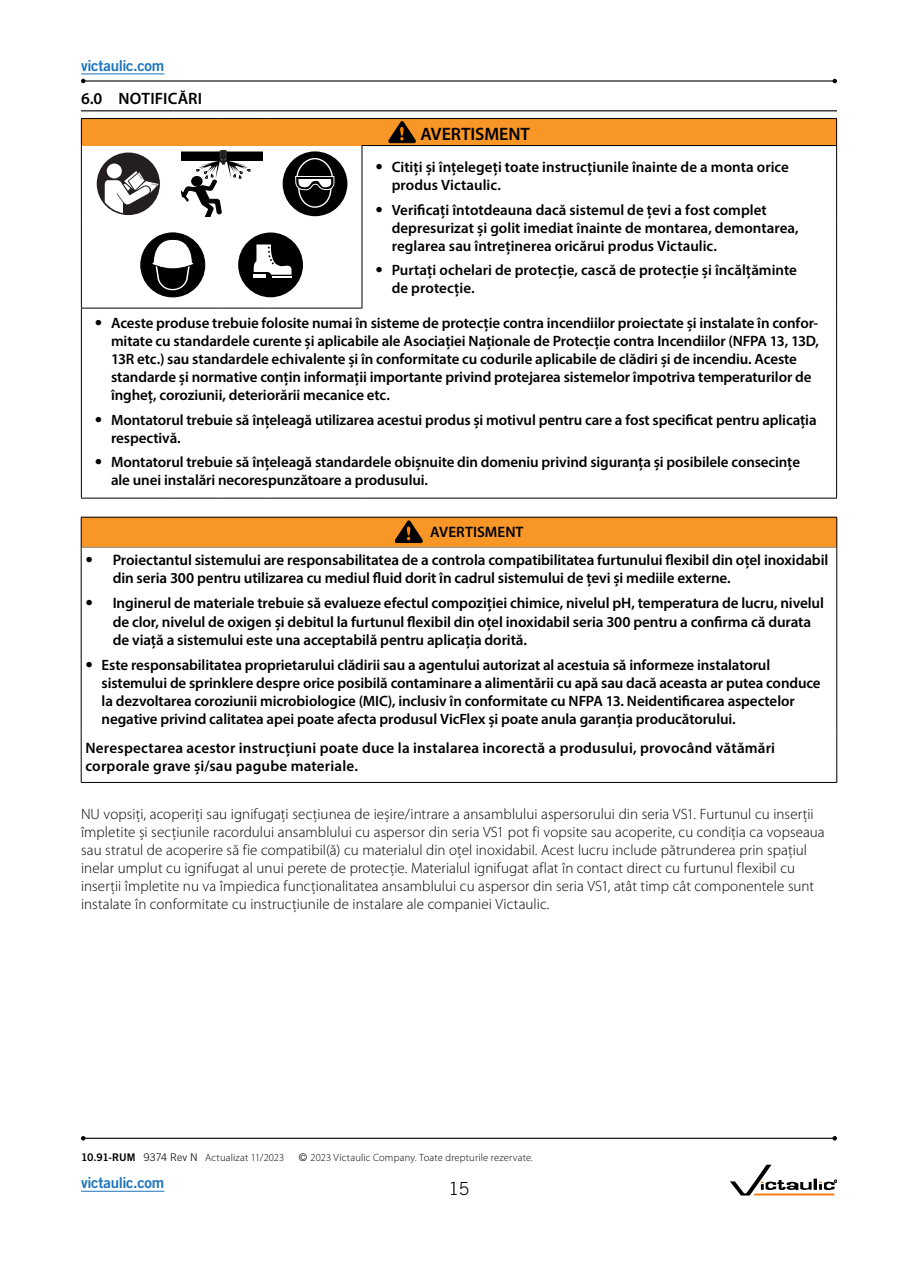
<style>
.page{position:relative;width:918px;height:1263px;background:#fff}
.page>*{position:absolute;margin:0;border:0;box-sizing:border-box;transform-origin:0 0}
.Warning{font:600 18px "Myriad Pro";letter-spacing:-.005em;color:#000}
.t1{font:300 18px "Trade Gothic LT Std";color:#000}
.SectionHeadRuleBelow{font:600 16.5px "Myriad Pro";letter-spacing:.01em;color:#000}
.WarningText{font:600 15.15px/18.1px "Myriad Pro";letter-spacing:-.01em;color:#000}
.WarningText-2{font:600 15.15px/18.1px "Myriad Pro";letter-spacing:.01em;color:#000}
.WarningTextHeader{font:600 15.15px "Myriad Pro";letter-spacing:.005em;color:#000}
.t2{font:600 15px/18px "Myriad Pro";letter-spacing:-.005em;color:#000}
.bodyStandard{font:300 15px/18px "Myriad Pro";letter-spacing:.005em;color:#000}
.t3{font:15px "Trade Gothic LT Std Bd 2";letter-spacing:-.02em;color:#1c75bc}
.t4{font:300 10.5px "Myriad Pro";letter-spacing:.02em;color:#000}
.s1{font-family:"Trade Gothic LT Std Bd 2";font-weight:400}
.s2{font-family:"Trade Gothic LT Std"}
</style>
<div class="page">
<hr style="left:81px;top:1191px;width:83px;height:1px;background:#1c75bc">
<hr style="left:81px;top:110px;width:756px;height:1px;background:#000">
<div style="left:81px;top:119px;width:756px;height:27px;background:#f89728"></div>
<hr style="left:81px;top:118px;width:94px;height:1px;background:#000">
<svg style="left:81px;top:119px;width:1px;height:27px"></svg>
<hr style="left:175px;top:118px;width:47px;height:1px;background:#000">
<hr style="left:222px;top:118px;width:46px;height:1px;background:#000">
<hr style="left:268px;top:118px;width:94px;height:1px;background:#000">
<hr style="left:362px;top:118px;width:475px;height:1px;background:#000">
<svg style="left:836px;top:119px;width:1px;height:26px"></svg>
<hr style="left:362px;top:222px;width:1px;height:86px;background:#000">
<hr style="left:836px;top:308px;width:1px;height:190px;background:#000">
<hr style="left:81px;top:146px;width:1px;height:76px;background:#000">
<hr style="left:362px;top:146px;width:1px;height:76px;background:#000">
<hr style="left:836px;top:146px;width:1px;height:76px;background:#000">
<hr style="left:81px;top:222px;width:1px;height:86px;background:#000">
<hr style="left:836px;top:222px;width:1px;height:86px;background:#000">
<hr style="left:81px;top:308px;width:1px;height:190px;background:#000">
<hr style="left:81px;top:498px;width:94px;height:1px;background:#000">
<hr style="left:175px;top:498px;width:47px;height:1px;background:#000">
<hr style="left:222px;top:498px;width:46px;height:1px;background:#000">
<hr style="left:268px;top:498px;width:94px;height:1px;background:#000">
<hr style="left:362px;top:498px;width:475px;height:1px;background:#000">
<hr style="left:362px;top:145px;width:475px;height:1px;background:#000">
<hr style="left:81px;top:308px;width:94px;height:1px;background:#000">
<hr style="left:175px;top:308px;width:47px;height:1px;background:#000">
<hr style="left:222px;top:308px;width:46px;height:1px;background:#000">
<hr style="left:268px;top:308px;width:94px;height:1px;background:#000">
<svg style="left:388px;top:121px;width:28px;height:22px"></svg>
<svg style="left:97px;top:153px;width:63px;height:62px"></svg>
<svg style="left:181px;top:151px;width:81px;height:66px"></svg>
<div style="left:283px;top:151px;width:64px;height:65px;background:#000;border-radius:50%"></div>
<svg style="left:295px;top:157px;width:40px;height:51px"></svg>
<div style="left:141px;top:233px;width:64px;height:64px;background:#000;border-radius:50%"></div>
<div style="left:140px;top:232px;width:65px;height:65px;border:1px solid #000;border-radius:50%"></div>
<svg style="left:151px;top:239px;width:44px;height:51px"></svg>
<div style="left:238px;top:232px;width:65px;height:65px;background:#000;border-radius:50%"></div>
<hr style="left:254px;top:274px;width:12px;height:4px;background:#fff">
<svg style="left:254px;top:244px;width:38px;height:33px"></svg>
<div style="left:81px;top:517px;width:756px;height:30px;background:#f89728"></div>
<hr style="left:81px;top:517px;width:1px;height:30px;background:#000">
<hr style="left:837px;top:517px;width:1px;height:30px;background:#000">
<hr style="left:81px;top:517px;width:756px;height:1px;background:#000">
<hr style="left:81px;top:547px;width:756px;height:1px;background:#939598">
<hr style="left:81px;top:547px;width:1px;height:184px;background:#000">
<hr style="left:837px;top:547px;width:1px;height:184px;background:#000">
<hr style="left:81px;top:731px;width:1px;height:51px;background:#000">
<hr style="left:837px;top:731px;width:1px;height:51px;background:#000">
<hr style="left:81px;top:782px;width:756px;height:1px;background:#000">
<svg style="left:395px;top:521px;width:28px;height:22px"></svg>
<hr style="left:83px;top:80px;width:752px;height:2px;background:#000">
<svg style="left:81px;top:79px;width:5px;height:4px"></svg>
<svg style="left:832px;top:79px;width:5px;height:4px"></svg>
<hr style="left:81px;top:74px;width:83px;height:1px;background:#1c75bc">
<hr style="left:83px;top:1138px;width:752px;height:1px;background:#000">
<svg style="left:81px;top:1136px;width:5px;height:4px"></svg>
<svg style="left:832px;top:1136px;width:5px;height:4px"></svg>
<svg style="left:730px;top:1165px;width:107px;height:30px"></svg>
<p class="t3" style="left:81px;top:56px;width:85px">victaulic.com</p>
<p class="SectionHeadRuleBelow" style="left:81px;top:87px;width:123px">6.0 NOTIFICĂRI</p>
<p class="Warning" style="left:420px;top:123px;width:111px">AVERTISMENT</p>
<p class="t2" style="left:392px;top:157px;width:399px;text-indent:-16px"><span class="s1">•</span> Citiți și înțelegeți toate instrucțiunile înainte de a monta orice produs Victaulic.</p>
<p class="t2" style="left:392px;top:200px;width:409px;text-indent:-16px"><span class="s1">•</span> Verificați întotdeauna dacă sistemul de țevi a fost complet depresurizat și golit imediat înainte de montarea, demontarea, reglarea sau întreținerea oricărui produs Victaulic.</p>
<p class="t2" style="left:392px;top:261px;width:407px;text-indent:-16px"><span class="s1">•</span> Purtați ochelari de protecție, cască de protecție și încălțăminte de protecție.</p>
<p class="t2" style="left:111px;top:313px;width:710px;text-indent:-16px"><span class="s1">•</span> Aceste produse trebuie folosite numai în sisteme de protecție contra incendiilor proiectate și instalate în confor&shy;mitate cu standardele curente și aplicabile ale Asociației Naționale de Protecție contra Incendiilor (NFPA 13, 13D, 13R etc.) sau standardele echivalente și în conformitate cu codurile aplicabile de clădiri și de incendiu. Aceste standarde și normative conțin informații importante privind protejarea sistemelor împotriva temperaturilor de îngheț, coroziunii, deteriorării mecanice etc.</p>
<p class="t2" style="left:111px;top:410px;width:707px;text-indent:-16px"><span class="s1">•</span> Montatorul trebuie să înțeleagă utilizarea acestui produs și motivul pentru care a fost specificat pentru aplicația respectivă.</p>
<p class="t2" style="left:111px;top:453px;width:691px;text-indent:-16px"><span class="s1">•</span> Montatorul trebuie să înțeleagă standardele obișnuite din domeniu privind siguranța și posibilele consecințe ale unei instalări necorespunzătoare a produsului.</p>
<p class="WarningTextHeader" style="left:430px;top:522px;width:95px">AVERTISMENT</p>
<p class="WarningText" style="left:113px;top:551px;width:717px;text-indent:-27px"><span class="s1">•</span> Proiectantul sistemului are responsabilitatea de a controla compatibilitatea furtunului flexibil din oțel inoxidabil din seria 300 pentru utilizarea cu mediul fluid dorit în cadrul sistemului de țevi și mediile externe.</p>
<p class="WarningText" style="left:113px;top:594px;width:713px;text-indent:-27px"><span class="s1">•</span> Inginerul de materiale trebuie să evalueze efectul compoziției chimice, nivelul pH, temperatura de lucru, nivelul de clor, nivelul de oxigen și debitul la furtunul flexibil din oțel inoxidabil seria 300 pentru a confirma că durata de viață a sistemului este una acceptabilă pentru aplicația dorită.</p>
<p class="t2" style="left:102px;top:655px;width:721px;text-indent:-16px"><span class="s1">•</span> Este responsabilitatea proprietarului clădirii sau a agentului autorizat al acestuia să informeze instalatorul sistemului de sprinklere despre orice posibilă contaminare a alimentării cu apă sau dacă aceasta ar putea conduce la dezvoltarea coroziunii microbiologice (MIC), inclusiv în conformitate cu NFPA 13. Neidentificarea aspectelor negative privind calitatea apei poate afecta produsul VicFlex și poate anula garanția producătorului.</p>
<p class="WarningText-2" style="left:85px;top:739px;width:691px">Nerespectarea acestor instrucțiuni poate duce la instalarea incorectă a produsului, provocând vătămări corporale grave și/sau pagube materiale.</p>
<p class="bodyStandard" style="left:81px;top:805px;width:745px">NU vopsiți, acoperiți sau ignifugați secțiunea de ieșire/intrare a ansamblului aspersorului din seria VS1. Furtunul cu inserții împletite și secțiunile racordului ansamblului cu aspersor din seria VS1 pot fi vopsite sau acoperite, cu condiția ca vopseaua sau stratul de acoperire să fie compatibil(ă) cu materialul din oțel inoxidabil. Acest lucru include pătrunderea prin spațiul inelar umplut cu ignifugat al unui perete de protecție. Materialul ignifugat aflat în contact direct cu furtunul flexibil cu inserții împletite nu va împiedica funcționalitatea ansamblului cu aspersor din seria VS1, atât timp cât componentele sunt instalate în conformitate cu instrucțiunile de instalare ale companiei Victaulic.</p>
<p class="t4" style="left:81px;top:1152px;width:205px"><span class="s1">10.91-RUM</span> <span class="s2">9374 Rev N</span> Actualizat 11/2023</p>
<p class="t4" style="left:299px;top:1152px;width:236px"><span class="s2">©</span> 2023 Victaulic Company. Toate drepturile rezervate.</p>
<p class="t3" style="left:81px;top:1173px;width:85px">victaulic.com</p>
<p class="t1" style="left:449px;top:1178px;width:22px">15</p>
</div>
